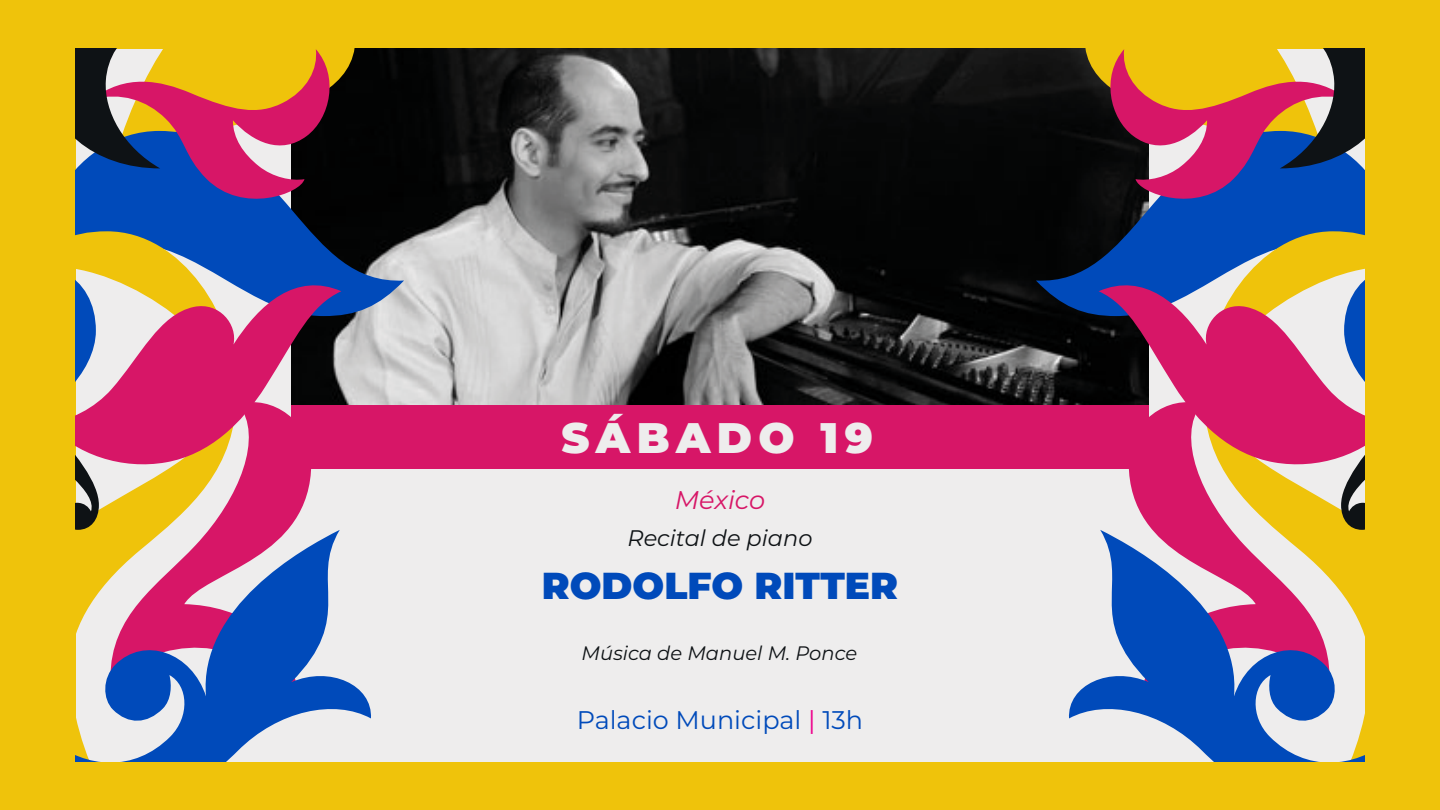
<style>
.page{position:relative;width:1440px;height:810px;background:#efc30b}
.page>*{position:absolute;margin:0;border:0;box-sizing:border-box;transform-origin:0 0}
.t1{font:900 42.67px "Montserrat";letter-spacing:.15em;color:#eeeded}
.t2{font:900 37.5px "Montserrat";color:#004aba}
.t3{font:italic 25.58px "Montserrat";color:#d71667}
.t4{font:25.5px "Montserrat";color:#004aba}
.t5{font:italic 22.5px "Montserrat";color:#0e1215}
.t6{font:italic 19.5px "Montserrat";color:#0e1215}
.s1{color:#ed028c}
</style>
<div class="page">
<div style="left:76px;top:49px;width:1288px;height:712px;background:#eeeded"></div>
<img style="left:404px;top:49px;width:632px;height:357px">
<div style="left:291px;top:406px;width:858px;height:63px;background:#d71667"></div>
<svg style="left:237px;top:470px;width:74px;height:60px;fill:#d71667"></svg>
<svg style="left:76px;top:49px;width:328px;height:357px"></svg>
<svg style="left:76px;top:231px;width:161px;height:299px;fill:#efc30b"></svg>
<svg style="left:76px;top:530px;width:295px;height:231px"></svg>
<svg style="left:76px;top:470px;width:23px;height:60px"></svg>
<svg style="left:76px;top:49px;width:263px;height:166px"></svg>
<svg style="left:76px;top:272px;width:265px;height:198px;fill:#d71667"></svg>
<svg style="left:1129px;top:470px;width:74px;height:60px;fill:#d71667"></svg>
<svg style="left:1036px;top:49px;width:328px;height:357px;fill:#040a0a"></svg>
<svg style="left:1203px;top:231px;width:161px;height:299px;fill:#efc30b"></svg>
<svg style="left:1069px;top:530px;width:295px;height:231px"></svg>
<svg style="left:1341px;top:470px;width:23px;height:60px"></svg>
<svg style="left:1101px;top:49px;width:263px;height:166px"></svg>
<svg style="left:1099px;top:272px;width:265px;height:198px;fill:#d71667"></svg>
<h1 class="t1" style="left:561px;top:406px;width:313px">SÁBADO 19</h1>
<h3 class="t3" style="left:675px;top:482px;width:92px">México</h3>
<p class="t5" style="left:627px;top:522px;width:187px">Recital de piano</p>
<h2 class="t2" style="left:542px;top:557px;width:358px">RODOLFO RITTER</h2>
<p class="t6" style="left:582px;top:639px;width:277px">Música de Manuel M. Ponce</p>
<h3 class="t4" style="left:577px;top:703px;width:288px">Palacio Municipal <span class="s1">|</span> 13h</h3>
</div>
